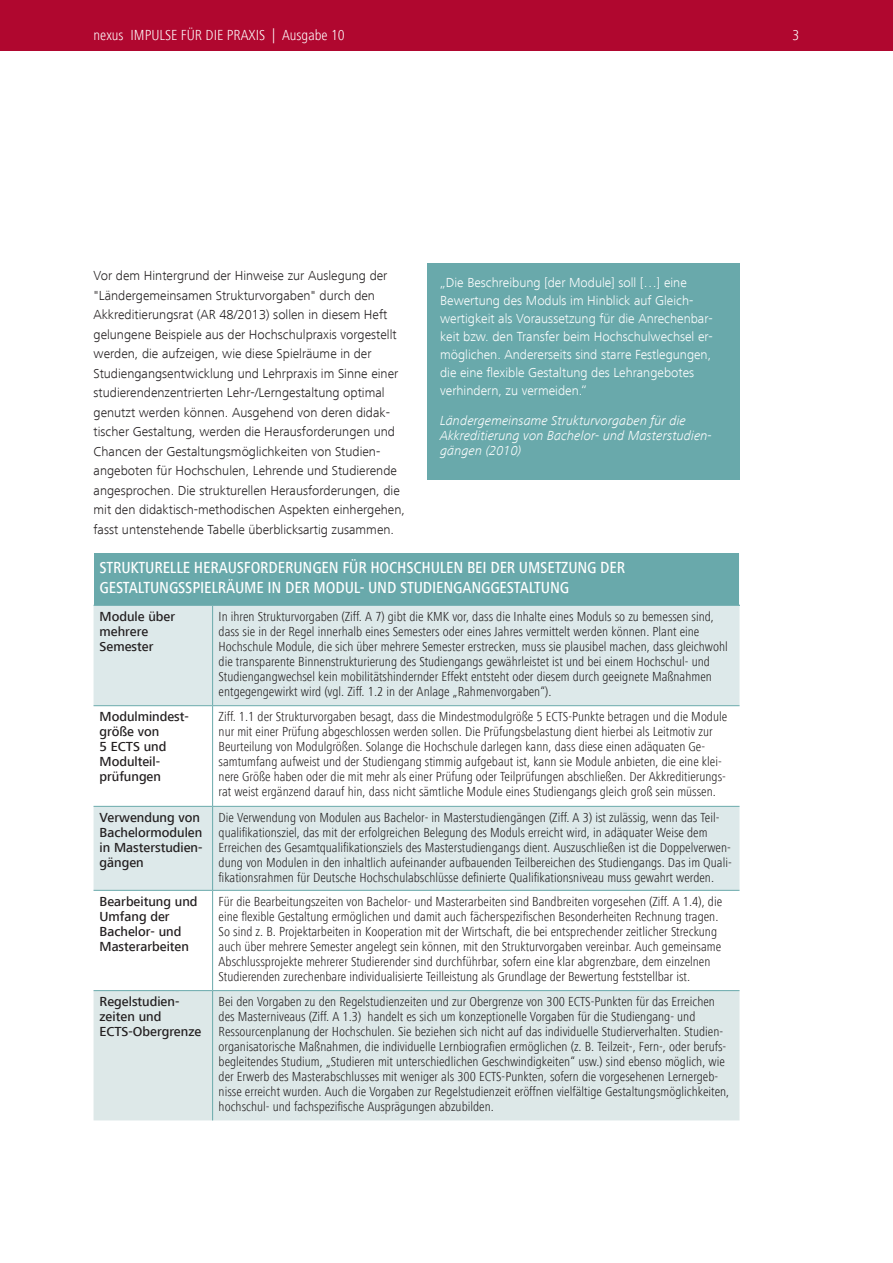
<style>
.page{position:relative;width:893px;height:1263px;background:#fff}
.page>*{position:absolute;margin:0;border:0;box-sizing:border-box;transform-origin:0 0}
.t1{font:300 condensed 18.75px "Frutiger Next LT";color:#fff}
.Head_Kasten{font:500 condensed 16.5px/19.5px "Frutiger Next LT";letter-spacing:-.01em;color:#fff}
.t2{font:300 condensed 15px "Frutiger Next LT";color:#fff}
.Tabelle_Copy{font:300 condensed 13.5px/15px "Frutiger Next LT";color:#231f20}
.Copy{font:300 13.5px/19.5px "Frutiger Next LT";color:#231f20}
.Copy_Kasten{font:300 13.5px/18px "Frutiger Next LT";color:#fff}
.Tabelle_Copy-2{font:500 13.5px/15px "Frutiger Next LT";color:#231f20}
.Copy_Kasten-2{font:italic 300 13.5px/15px "Frutiger Next LT";color:#fff}
</style>
<div class="page">
<div style="left:0;top:0;width:893px;height:51px;background:#b0072f"></div>
<div style="left:427px;top:264px;width:313px;height:216px;background:#69a9ab"></div>
<div style="left:94px;top:553px;width:645px;height:52px;background:#69a9ab"></div>
<div style="left:94px;top:606px;width:645px;height:284px;background:#dde9ea"></div>
<svg style="left:94px;top:706px;width:645px;height:100px"></svg>
<div style="left:94px;top:991px;width:645px;height:129px;background:#dde8e8"></div>
<hr style="left:94px;top:605px;width:119px;height:1px;background:#69a9ab">
<hr style="left:213px;top:605px;width:527px;height:1px;background:#69a9ab">
<hr style="left:212px;top:606px;width:1px;height:99px;background:#69a9ab">
<hr style="left:94px;top:705px;width:119px;height:1px;background:#69a9ab">
<hr style="left:213px;top:705px;width:526px;height:1px;background:#69a9ab">
<hr style="left:212px;top:706px;width:1px;height:100px;background:#69a9ab">
<hr style="left:94px;top:806px;width:119px;height:1px;background:#69a9ab">
<hr style="left:213px;top:806px;width:526px;height:1px;background:#69a9ab">
<hr style="left:212px;top:807px;width:1px;height:83px;background:#69a9ab">
<hr style="left:212px;top:891px;width:1px;height:99px;background:#69a9ab">
<hr style="left:212px;top:991px;width:1px;height:129px;background:#69a9ab">
<hr style="left:94px;top:890px;width:119px;height:1px;background:#69a9ab">
<hr style="left:94px;top:990px;width:119px;height:1px;background:#69a9ab">
<hr style="left:213px;top:890px;width:526px;height:1px;background:#69a9ab">
<hr style="left:213px;top:990px;width:526px;height:1px;background:#69a9ab">
<p class="t1" style="left:95px;top:21px;width:83px">Kapitelname</p>
<p class="t2" style="left:131px;top:26px;width:216px">IMPULSE FÜR DIE PRAXIS | Ausgabe 10</p>
<p class="t1" style="left:791px;top:21px;width:10px">3</p>
<p class="t2" style="left:792px;top:26px;width:8px">3</p>
<p class="t2" style="left:94px;top:26px;width:32px">nexus</p>
<p class="Copy" style="left:94px;top:266px;width:295px">Vor dem Hintergrund der Hinweise zur Auslegung der "Ländergemeinsamen Strukturvorgaben" durch den</p>
<p class="Copy" style="left:94px;top:305px;width:306px">Akkreditierungsrat (AR 48/2013) sollen in diesem Heft gelungene Beispiele aus der Hochschulpraxis vorgestellt werden, die aufzeigen, wie diese Spielräume in der Studiengangsentwicklung und Lehrpraxis im Sinne einer studierendenzentrierten Lehr-/Lerngestaltung optimal</p>
<p class="Copy" style="left:94px;top:402px;width:303px">genutzt werden können. Ausgehend von deren didak&shy;tischer Gestaltung, werden die Herausforderungen und<br>Chancen der Gestaltungsmöglichkeiten von Studien-</p>
<p class="Copy" style="left:94px;top:461px;width:313px">angeboten für Hochschulen, Lehrende und Studierende angesprochen. Die strukturellen Herausforderungen, die mit den didaktisch-methodischen Aspekten einhergehen, fasst untenstehende Tabelle überblicksartig zusammen.</p>
<p class="Copy_Kasten" style="left:440px;top:273px;width:274px">„Die Beschreibung [der Module] soll […] eine Bewertung des Moduls im Hinblick auf Gleich&shy;wertigkeit als Voraussetzung für die Anrechenbar&shy;keit bzw. den Transfer beim Hochschulwechsel er&shy;möglichen. Andererseits sind starre Festlegungen, die eine flexible Gestaltung des Lehrangebotes</p>
<p class="Copy_Kasten" style="left:440px;top:381px;width:148px">verhindern, zu vermeiden.“</p>
<p class="Copy_Kasten-2" style="left:440px;top:413px;width:273px">Ländergemeinsame Strukturvorgaben für die<br>Akkreditierung von Bachelor- und Masterstudien&shy;gängen (2010)</p>
<p class="Head_Kasten" style="left:100px;top:558px;width:527px">STRUKTURELLE HERAUSFORDERUNGEN FÜR HOCHSCHULEN BEI DER UMSETZUNG DER<br>GESTALTUNGSSPIELRÄUME IN DER MODUL- UND STUDIENGANGGESTALTUNG</p>
<p class="Tabelle_Copy-2" style="left:100px;top:609px;width:77px">Module über mehrere<br>Semester</p>
<p class="Tabelle_Copy" style="left:219px;top:609px;width:497px">In ihren Strukturvorgaben (Ziff. A 7) gibt die KMK vor, dass die Inhalte eines Moduls so zu bemessen sind, dass sie in der Regel innerhalb eines Semesters oder eines Jahres vermittelt werden können. Plant eine</p>
<p class="Tabelle_Copy" style="left:219px;top:639px;width:511px">Hochschule Module, die sich über mehrere Semester erstrecken, muss sie plausibel machen, dass gleichwohl die transparente Binnenstrukturierung des Studiengangs gewährleistet ist und bei einem Hochschul- und</p>
<p class="Tabelle_Copy" style="left:219px;top:669px;width:495px">Studiengangwechsel kein mobilitätshindernder Effekt entsteht oder diesem durch geeignete Maßnahmen entgegengewirkt wird (vgl. Ziff. 1.2 in der Anlage „Rahmenvorgaben“).</p>
<p class="Tabelle_Copy-2" style="left:100px;top:709px;width:91px">Modulmindest&shy;größe von<br>5 ECTS und<br>Modulteil&shy;prüfungen</p>
<p class="Tabelle_Copy" style="left:219px;top:709px;width:510px">Ziff. 1.1 der Strukturvorgaben besagt, dass die Mindestmodulgröße 5 ECTS-Punkte betragen und die Module nur mit einer Prüfung abgeschlossen werden sollen. Die Prüfungsbelastung dient hierbei als Leitmotiv zur</p>
<p class="Tabelle_Copy" style="left:219px;top:739px;width:509px">Beurteilung von Modulgrößen. Solange die Hochschule darlegen kann, dass diese einen adäquaten Ge&shy;samtumfang aufweist und der Studiengang stimmig aufgebaut ist, kann sie Module anbieten, die eine klei&shy;nere Größe haben oder die mit mehr als einer Prüfung oder Teilprüfungen abschließen. Der Akkreditierungs&shy;rat weist ergänzend darauf hin, dass nicht sämtliche Module eines Studiengangs gleich groß sein müssen.</p>
<p class="Tabelle_Copy-2" style="left:100px;top:810px;width:105px">Verwendung von<br>Bachelormodulen in Masterstudien&shy;gängen</p>
<p class="Tabelle_Copy" style="left:219px;top:810px;width:515px">Die Verwendung von Modulen aus Bachelor- in Masterstudiengängen (Ziff. A 3) ist zulässig, wenn das Teil&shy;qualifikationsziel, das mit der erfolgreichen Belegung des Moduls erreicht wird, in adäquater Weise dem Erreichen des Gesamtqualifikationsziels des Masterstudiengangs dient. Auszuschließen ist die Doppelverwen&shy;dung von Modulen in den inhaltlich aufeinander aufbauenden Teilbereichen des Studiengangs. Das im Quali&shy;fikationsrahmen für Deutsche Hochschulabschlüsse definierte Qualifikationsniveau muss gewahrt werden.</p>
<p class="Tabelle_Copy-2" style="left:100px;top:894px;width:100px">Bearbeitung und<br>Umfang der<br>Bachelor- und<br>Masterarbeiten</p>
<p class="Tabelle_Copy" style="left:219px;top:894px;width:505px">Für die Bearbeitungszeiten von Bachelor- und Masterarbeiten sind Bandbreiten vorgesehen (Ziff. A 1.4), die eine flexible Gestaltung ermöglichen und damit auch fächerspezifischen Besonderheiten Rechnung tragen.<br>So sind z. B. Projektarbeiten in Kooperation mit der Wirtschaft, die bei entsprechender zeitlicher Streckung auch über mehrere Semester angelegt sein können, mit den Strukturvorgaben vereinbar. Auch gemeinsame Abschlussprojekte mehrerer Studierender sind durchführbar, sofern eine klar abgrenzbare, dem einzelnen</p>
<p class="Tabelle_Copy" style="left:219px;top:969px;width:473px">Studierenden zurechenbare individualisierte Teilleistung als Grundlage der Bewertung feststellbar ist.</p>
<p class="Tabelle_Copy-2" style="left:100px;top:994px;width:81px">Regelstudien&shy;zeiten und</p>
<p class="Tabelle_Copy-2" style="left:100px;top:1024px;width:103px">ECTS-Obergrenze</p>
<p class="Tabelle_Copy" style="left:219px;top:994px;width:512px">Bei den Vorgaben zu den Regelstudienzeiten und zur Obergrenze von 300 ECTS-Punkten für das Erreichen des Masterniveaus (Ziff. A 1.3) handelt es sich um konzeptionelle Vorgaben für die Studiengang- und Ressourcenplanung der Hochschulen. Sie beziehen sich nicht auf das individuelle Studierverhalten. Studien&shy;organisatorische Maßnahmen, die individuelle Lernbiografien ermöglichen (z. B. Teilzeit-, Fern-, oder berufs&shy;begleitendes Studium, „Studieren mit unterschiedlichen Geschwindigkeiten“ usw.) sind ebenso möglich, wie der Erwerb des Masterabschlusses mit weniger als 300 ECTS-Punkten, sofern die vorgesehenen Lernergeb&shy;nisse erreicht wurden. Auch die Vorgaben zur Regelstudienzeit eröffnen vielfältige Gestaltungsmöglichkeiten,</p>
<p class="Tabelle_Copy" style="left:219px;top:1099px;width:277px">hochschul- und fachspezifische Ausprägungen abzubilden.</p>
</div>
